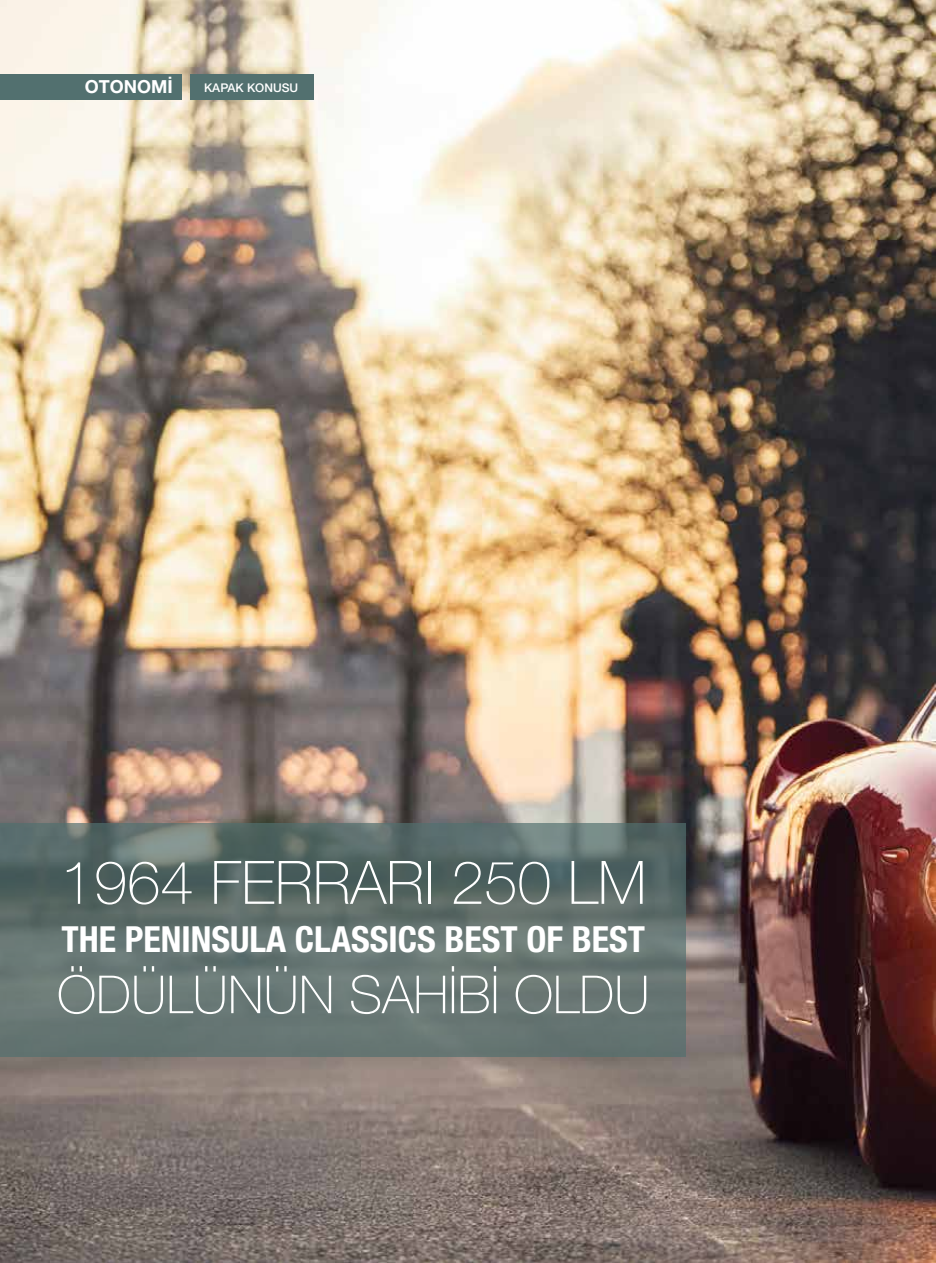
<style>
.page{position:relative;width:936px;height:1263px;background:#fff}
.page>*{position:absolute;margin:0;border:0;box-sizing:border-box;transform-origin:0 0}
.t1{font:100 60px "Helvetica Neue LT Pro";color:#fff}
.t2{font:100 52.5px "Helvetica Neue LT Pro";color:#fff}
.t3{font:700 condensed 36px "Helvetica Neue LT Pro";color:#fff}
.t4{font:700 18px "Helvetica Neue LT Pro";color:#fff}
.t5{font:500 12px "Helvetica Neue LT Pro";color:#fff}
</style>
<div class="page">
<img style="left:0;top:0;width:935px;height:1263px">
<div style="left:0;top:74px;width:181px;height:26px;background:#52706f"></div>
<div style="left:190px;top:74px;width:124px;height:26px;background:#52706f"></div>
<svg style="left:0;top:823px;width:686px;height:234px;background:#61716f"></svg>
<p class="t4" style="left:85px;top:75px;width:89px">OTONOMİ</p>
<p class="t5" style="left:204px;top:80px;width:96px">KAPAK KONUSU</p>
<h1 class="t1" style="left:60px;top:848px;width:587px">1964 FERRARI 250 LM</h1>
<p class="t3" style="left:62px;top:917px;width:585px">THE PENINSULA CLASSICS BEST OF BEST</p>
<h2 class="t2" style="left:57px;top:964px;width:594px">ÖDÜLÜNÜN SAHİBİ OLDU</h2>
</div>
